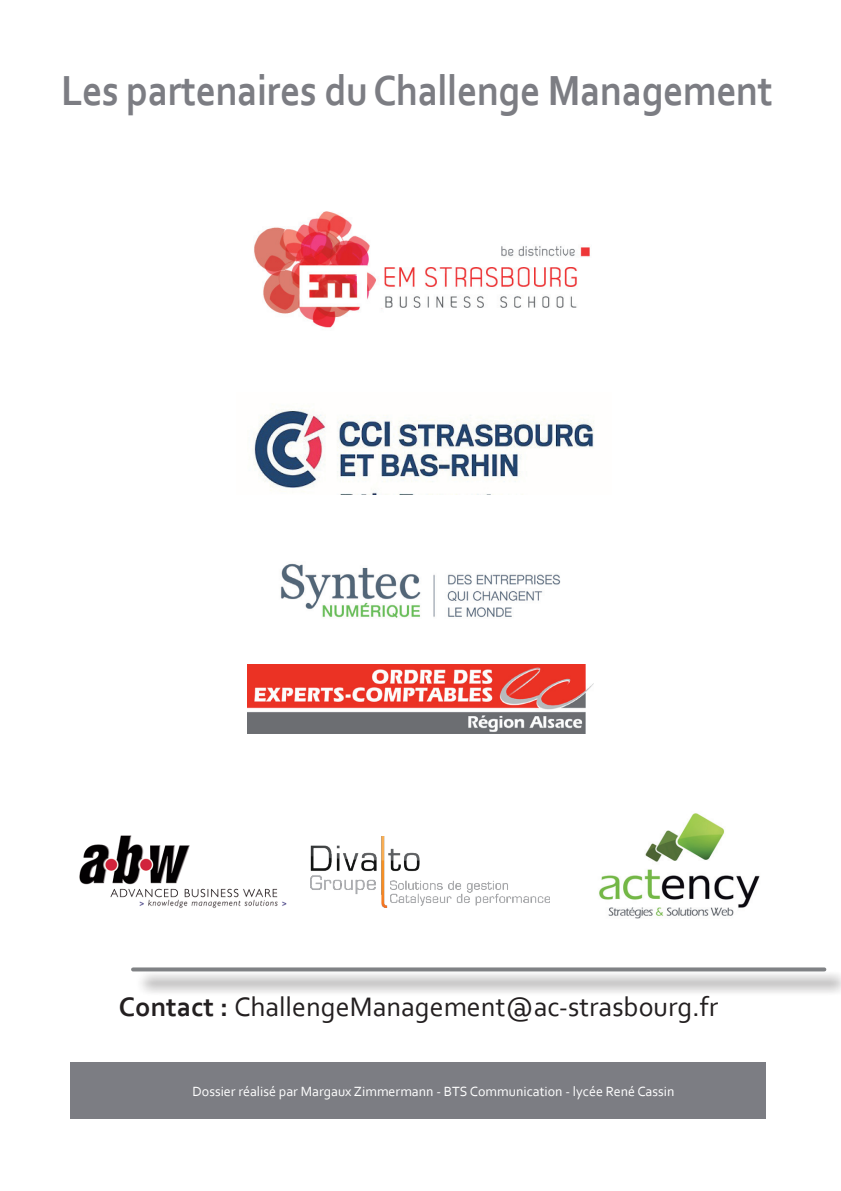
<style>
.page{position:relative;width:841px;height:1191px;background:#fff}
.page>*{position:absolute;margin:0;border:0;box-sizing:border-box;transform-origin:0 0}
.t1{font:700 44px "Corbel";letter-spacing:-.01em;color:#7c7d83;scale:.9 1}
.t2{font:28px "Corbel";color:#231f20}
.t3{font:14px "Corbel";color:#fff}
.s1{font-weight:700}
</style>
<div class="page">
<div style="left:71px;top:1062px;width:695px;height:56px;background:#7c7d83"></div>
<img style="left:280px;top:563px;width:281px;height:55px">
<img style="left:79px;top:835px;width:208px;height:73px">
<img style="left:254px;top:211px;width:336px;height:117px">
<img style="left:310px;top:836px;width:239px;height:71px">
<div style="left:134px;top:970px;width:707px;height:26px;background:#231f20;opacity:.75"></div>
<svg style="left:133px;top:967px;width:691px;height:4px;background:#8e9093"></svg>
<img style="left:247px;top:665px;width:346px;height:69px">
<img style="left:599px;top:813px;width:161px;height:106px">
<img style="left:252px;top:409px;width:342px;height:85px">
<h1 class="t1" style="left:61px;top:63px;width:792px">Les partenaires du Challenge Management</h1>
<h2 class="t2" style="left:119px;top:989px;width:600px"><span class="s1">Contact :</span> ChallengeManagement@ac-strasbourg.fr</h2>
<p class="t3" style="left:192px;top:1082px;width:483px">Dossier réalisé par Margaux Zimmermann - BTS Communication - lycée René Cassin</p>
</div>
